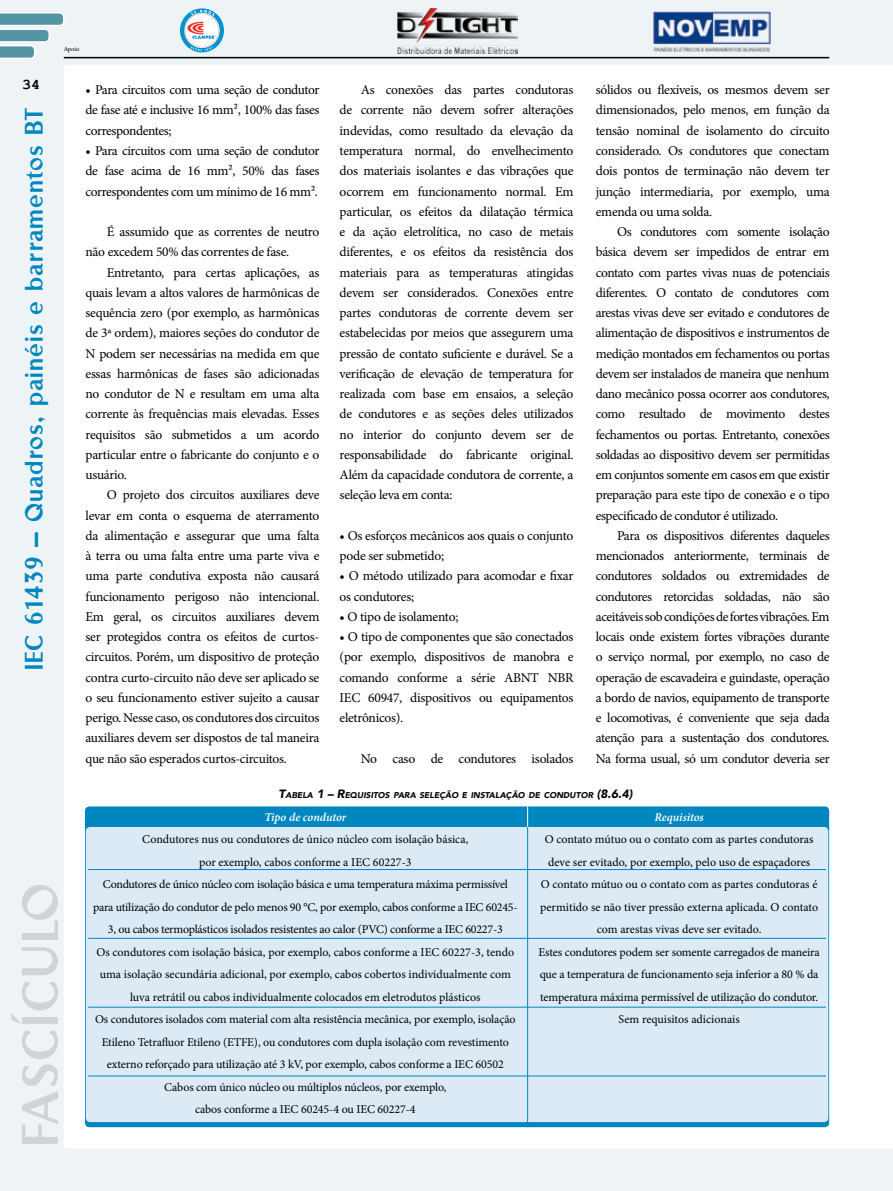
<style>
.page{position:relative;width:893px;height:1191px;background:#eef4f6}
.page>*{position:absolute;margin:0;border:0;box-sizing:border-box;transform-origin:0 0}
.t1{font:57.9px "Rubino Sans ICG Fill";letter-spacing:.025em;color:#d1d3d4}
.t2{font:28.5px "Rubino Sans ICG Fill";letter-spacing:.04em;color:#0087bf}
.t3{font:700 15px "Courier New";color:#000}
.t4{font:13.5px/20.2px "Minion Pro";letter-spacing:-.025em;color:#000;text-align:justify}
.t5{font:12px/22.5px "Minion Pro";letter-spacing:-.01em;color:#000;text-align:center}
.t6{font:italic 600 12px "Minion Pro";letter-spacing:-.005em;color:#fff}
.t7{font:italic 900 8.4px "Avenir";color:#000}
.t8{font:6.3px "Minion Pro";letter-spacing:-.005em;color:#000}
.s1{font-size:12px}
</style>
<div class="page">
<div style="left:64px;top:65px;width:829px;height:1083px;background:#fff"></div>
<hr style="left:64px;top:57px;width:765px;height:1px;background:#000">
<svg style="left:0;top:12px;width:65px;height:47px"></svg>
<img style="left:653px;top:11px;width:118px;height:41px">
<svg style="left:180px;top:8px;width:44px;height:44px"></svg>
<img style="left:397px;top:8px;width:120px;height:45px">
<div style="left:85px;top:806px;width:744px;height:321px;background:#0087bf;border-radius:4px"></div>
<div style="left:86px;top:827px;width:742px;height:295px;background:#dbeaf5;border-radius:4px"></div>
<hr style="left:88px;top:869px;width:738px;height:1px;background:#0087bf">
<hr style="left:88px;top:938px;width:738px;height:1px;background:#0087bf">
<hr style="left:88px;top:1006px;width:738px;height:1px;background:#0087bf">
<hr style="left:88px;top:1075px;width:738px;height:1px;background:#0087bf">
<hr style="left:527px;top:827px;width:1px;height:300px;background:#0087bf">
<svg style="left:527px;top:806px;width:1px;height:21px"></svg>
<p class="t8" style="left:64px;top:45px;width:17px">Apoio</p>
<p class="t3" style="left:22px;top:75px;width:19px">34</p>
<h2 class="t2" style="left:19px;top:670px;width:564px;rotate:-90deg">IEC 61439 – Quadros, painéis e barramentos BT</h2>
<h1 class="t1" style="left:9px;top:1146px;width:265px;rotate:-90deg">Fascículo</h1>
<p class="t4" style="left:86px;top:80px;width:235px">• Para circuitos com uma seção de condutor de fase até e inclusive 16 mm², 100% das fases correspondentes;</p>
<p class="t4" style="left:86px;top:141px;width:235px">• Para circuitos com uma seção de condutor de fase acima de 16 mm², 50% das fases correspondentes com um mínimo de 16 mm².</p>
<p class="t4" style="left:86px;top:222px;width:235px;text-indent:21px">É assumido que as correntes de neutro não excedem 50% das correntes de fase.</p>
<p class="t4" style="left:86px;top:262px;width:235px;text-indent:21px">Entretanto, para certas aplicações, as quais levam a altos valores de harmônicas de sequência zero (por exemplo, as harmônicas de 3ª ordem), maiores seções do condutor de N podem ser necessárias na medida em que essas harmônicas de fases são adicionadas no condutor de N e resultam em uma alta corrente às frequências mais elevadas. Esses requisitos são submetidos a um acordo particular entre o fabricante do conjunto e o usuário.</p>
<p class="t4" style="left:86px;top:485px;width:235px;text-indent:21px">O projeto dos circuitos auxiliares deve levar em conta o esquema de aterramento da alimentação e assegurar que uma falta à terra ou uma falta entre uma parte viva e uma parte condutiva exposta não causará funcionamento perigoso não intencional.<br>Em geral, os circuitos auxiliares devem ser protegidos contra os efeitos de curtos&shy;circuitos. Porém, um dispositivo de proteção contra curto-circuito não deve ser aplicado se o seu funcionamento estiver sujeito a causar perigo. Nesse caso, os condutores dos circuitos auxiliares devem ser dispostos de tal maneira que não são esperados curtos-circuitos.</p>
<p class="t4" style="left:596px;top:80px;width:235px">sólidos ou flexíveis, os mesmos devem ser dimensionados, pelo menos, em função da tensão nominal de isolamento do circuito considerado. Os condutores que conectam dois pontos de terminação não devem ter junção intermediaria, por exemplo, uma emenda ou uma solda.</p>
<p class="t4" style="left:596px;top:222px;width:235px;text-indent:21px">Os condutores com somente isolação básica devem ser impedidos de entrar em contato com partes vivas nuas de potenciais diferentes. O contato de condutores com arestas vivas deve ser evitado e condutores de alimentação de dispositivos e instrumentos de medição montados em fechamentos ou portas devem ser instalados de maneira que nenhum dano mecânico possa ocorrer aos condutores, como resultado de movimento destes fechamentos ou portas. Entretanto, conexões soldadas ao dispositivo devem ser permitidas em conjuntos somente em casos em que existir preparação para este tipo de conexão e o tipo especificado de condutor é utilizado.</p>
<p class="t4" style="left:596px;top:525px;width:235px;text-indent:21px">Para os dispositivos diferentes daqueles mencionados anteriormente, terminais de condutores soldados ou extremidades de condutores retorcidas soldadas, não são aceitáveis sob condições de fortes vibrações. Em locais onde existem fortes vibrações durante o serviço normal, por exemplo, no caso de operação de escavadeira e guindaste, operação a bordo de navios, equipamento de transporte e locomotivas, é conveniente que seja dada atenção para a sustentação dos condutores.<br>Na forma usual, só um condutor deveria ser</p>
<p class="t7" style="left:279px;top:788px;width:356px"><span class="s1">T</span>ABELA <span class="s1">1 – R</span>EQUISITOS PARA SELEÇÃO E INSTALAÇÃO DE CONDUTOR <span class="s1">(8.6.4)</span></p>
<p class="t6" style="left:264px;top:808px;width:84px">Tipo de condutor</p>
<p class="t5" style="left:93px;top:828px;width:426px">Condutores nus ou condutores de único núcleo com isolação básica,<br>por exemplo, cabos conforme a IEC 60227-3<br>Condutores de único núcleo com isolação básica e uma temperatura máxima permissível para utilização do condutor de pelo menos 90 °C, por exemplo, cabos conforme a IEC 60245- 3, ou cabos termoplásticos isolados resistentes ao calor (PVC) conforme a IEC 60227-3<br>Os condutores com isolação básica, por exemplo, cabos conforme a IEC 60227-3, tendo uma isolação secundária adicional, por exemplo, cabos cobertos individualmente com luva retrátil ou cabos individualmente colocados em eletrodutos plásticos<br>Os condutores isolados com material com alta resistência mecânica, por exemplo, isolação Etileno Tetrafluor Etileno (ETFE), ou condutores com dupla isolação com revestimento externo reforçado para utilização até 3 kV, por exemplo, cabos conforme a IEC 60502<br>Cabos com único núcleo ou múltiplos núcleos, por exemplo,<br>cabos conforme a IEC 60245-4 ou IEC 60227-4</p>
<p class="t4" style="left:340px;top:80px;width:235px;text-indent:21px">As conexões das partes condutoras de corrente não devem sofrer alterações indevidas, como resultado da elevação da temperatura normal, do envelhecimento dos materiais isolantes e das vibrações que ocorrem em funcionamento normal. Em particular, os efeitos da dilatação térmica e da ação eletrolítica, no caso de metais diferentes, e os efeitos da resistência dos materiais para as temperaturas atingidas devem ser considerados. Conexões entre partes condutoras de corrente devem ser estabelecidas por meios que assegurem uma pressão de contato suficiente e durável. Se a verificação de elevação de temperatura for realizada com base em ensaios, a seleção de condutores e as seções deles utilizados no interior do conjunto devem ser de responsabilidade do fabricante original.<br>Além da capacidade condutora de corrente, a seleção leva em conta:</p>
<p class="t4" style="left:340px;top:525px;width:235px">• Os esforços mecânicos aos quais o conjunto pode ser submetido;</p>
<p class="t4" style="left:340px;top:566px;width:235px">• O método utilizado para acomodar e fixar os condutores;</p>
<p class="t4" style="left:340px;top:606px;width:120px">• O tipo de isolamento;</p>
<p class="t4" style="left:340px;top:627px;width:235px">• O tipo de componentes que são conectados (por exemplo, dispositivos de manobra e comando conforme a série ABNT NBR IEC 60947, dispositivos ou equipamentos eletrônicos).</p>
<p class="t4" style="left:361px;top:748px;width:214px">No caso de condutores isolados</p>
<p class="t6" style="left:654px;top:808px;width:51px">Requisitos</p>
<p class="t5" style="left:538px;top:828px;width:283px">O contato mútuo ou o contato com as partes condutoras deve ser evitado, por exemplo, pelo uso de espaçadores<br>O contato mútuo ou o contato com as partes condutoras é permitido se não tiver pressão externa aplicada. O contato com arestas vivas deve ser evitado.<br>Estes condutores podem ser somente carregados de maneira que a temperatura de funcionamento seja inferior a 80 % da temperatura máxima permissível de utilização do condutor.<br>Sem requisitos adicionais</p>
</div>
